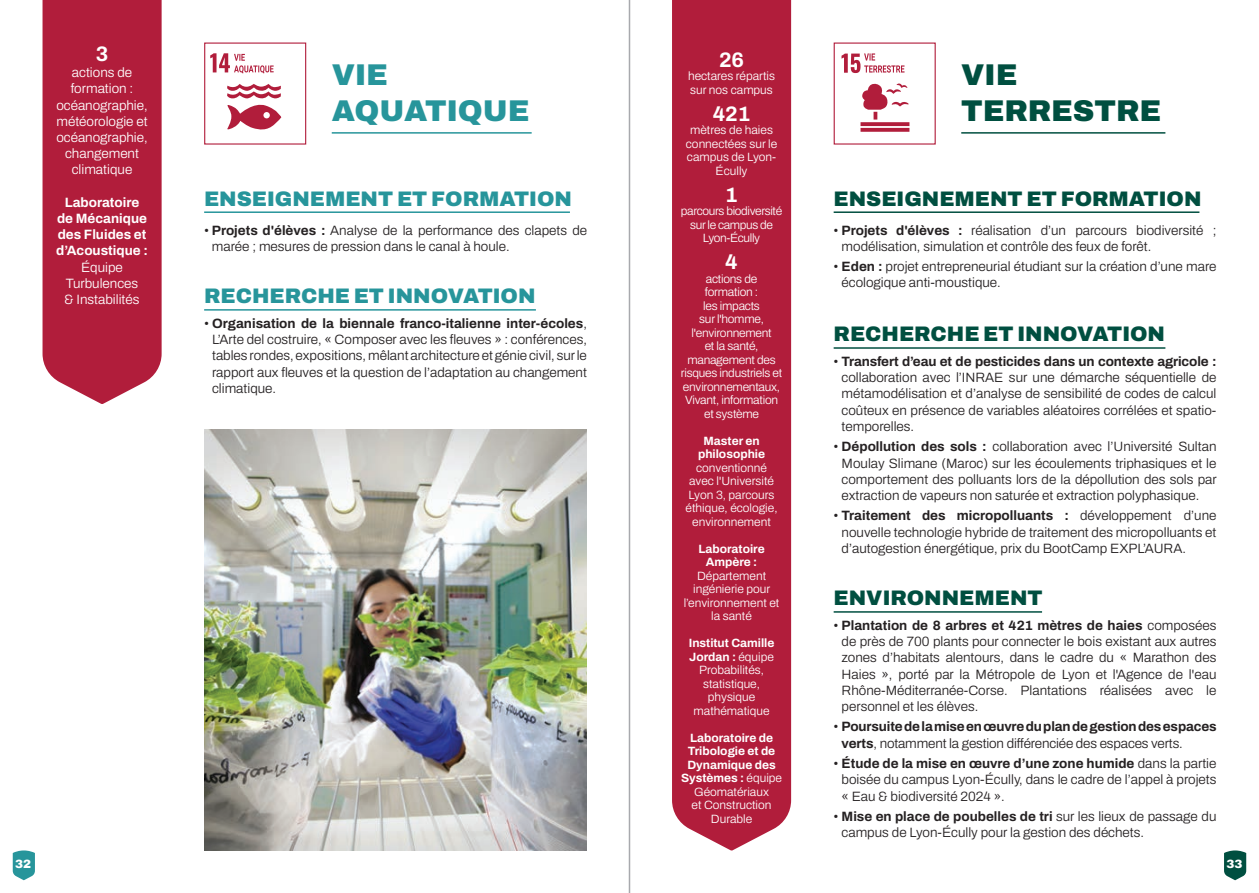
<style>
.page{position:relative;width:1259px;height:893px;background:#fff}
.page>*{position:absolute;margin:0;border:0;box-sizing:border-box;transform-origin:0 0}
.t1{font:600 30px/36px "Archivo";color:#27959b}
.t2{font:600 30px/36px "Archivo";color:#004f40}
.t3{font:600 21px "Archivo";color:#004f40}
.t4{font:600 21px "Archivo";color:#27959b}
.t5{font:600 21px "Archivo";color:#fff}
.t6{font:600 13.5px/16.2px "Archivo";color:#252122;text-align:justify}
.t7{font:600 13.5px/16.2px "Archivo";color:#fff;text-align:center}
.t8{font:600 12px/13.5px "Archivo";color:#fff;text-align:center}
.t9{font:600 12px/13.5px "Archivo";letter-spacing:-.02em;color:#fff;text-align:center}
.t10{font:600 12px/13.5px "Archivo";letter-spacing:-.03em;color:#fff;text-align:center}
</style>
<div class="page">
<svg style="left:13px;top:850px;width:22px;height:30px"></svg>
<svg style="left:1224px;top:850px;width:22px;height:30px"></svg>
<hr style="left:332px;top:132px;width:199px;height:2px;background:#27959b">
<div style="left:43px;top:0;width:119px;height:404px;background:#b11d3b"></div>
<hr style="left:204px;top:211px;width:366px;height:2px;background:#27959b">
<div style="left:672px;top:0;width:119px;height:850px;background:#b11d3b"></div>
<hr style="left:961px;top:132px;width:204px;height:2px;background:#004f40">
<hr style="left:204px;top:309px;width:332px;height:2px;background:#27959b">
<hr style="left:833px;top:211px;width:366px;height:2px;background:#004f40">
<hr style="left:833px;top:347px;width:332px;height:2px;background:#004f40">
<hr style="left:833px;top:611px;width:209px;height:2px;background:#004f40">
<div style="left:204px;top:43px;width:102px;height:102px;border:1px solid #b11d3b"></div>
<svg style="left:227px;top:84px;width:55px;height:46px"></svg>
<svg style="left:210px;top:53px;width:64px;height:21px"></svg>
<img style="left:204px;top:429px;width:383px;height:421px">
<svg style="left:860px;top:83px;width:49px;height:49px"></svg>
<svg style="left:841px;top:53px;width:63px;height:20px"></svg>
<hr style="left:629px;top:0;width:1px;height:893px;background:#a8a9ad">
<h2 class="t5" style="left:96px;top:38px;width:14px">3</h2>
<p class="t7" style="left:56px;top:64px;width:93px">actions de formation : océanographie, météorologie et océanographie, changement climatique</p>
<p class="t7" style="left:56px;top:194px;width:93px">Laboratoire de Mécanique des Fluides et d’Acoustique :<br>Équipe<br>Turbulences<br>&amp; Instabilités</p>
<h1 class="t1" style="left:332px;top:57px;width:199px">VIE<br>AQUATIQUE</h1>
<h2 class="t4" style="left:204px;top:183px;width:369px">ENSEIGNEMENT ET FORMATION</h2>
<p class="t6" style="left:212px;top:222px;width:377px;text-indent:-8px">• Projets d'élèves : Analyse de la performance des clapets de marée ; mesures de pression dans le canal à houle.</p>
<h2 class="t4" style="left:204px;top:280px;width:333px">RECHERCHE ET INNOVATION</h2>
<p class="t6" style="left:212px;top:315px;width:376px;text-indent:-8px">• Organisation de la biennale franco-italienne inter-écoles, L’Arte del costruire, « Composer avec les fleuves » : conférences, tables rondes, expositions, mêlant architecture et génie civil, sur le rapport aux fleuves et la question de l’adaptation au changement climatique.</p>
<h2 class="t5" style="left:719px;top:44px;width:27px">26</h2>
<p class="t8" style="left:688px;top:69px;width:88px;text-align:left">hectares répartis sur nos campus</p>
<h2 class="t5" style="left:713px;top:98px;width:39px">421</h2>
<p class="t8" style="left:686px;top:123px;width:93px">mètres de haies connectées sur le campus de Lyon-<br>Écully</p>
<h2 class="t5" style="left:725px;top:179px;width:14px">1</h2>
<p class="t10" style="left:681px;top:204px;width:103px">parcours biodiversité sur le campus de<br>Lyon-Écully</p>
<h2 class="t5" style="left:725px;top:246px;width:14px">4</h2>
<p class="t9" style="left:681px;top:272px;width:103px">actions de formation :<br>les impacts<br>sur l'homme, l'environnement<br>et la santé, management des risques industriels et environnementaux,<br>Vivant, information et système</p>
<p class="t8" style="left:685px;top:434px;width:93px">Master en philosophie conventionné avec l'Université<br>Lyon 3, parcours éthique, écologie, environnement</p>
<p class="t8" style="left:684px;top:542px;width:97px">Laboratoire<br>Ampère :<br>Département ingénierie pour l’environnement et la santé</p>
<p class="t8" style="left:689px;top:636px;width:87px">Institut Camille<br>Jordan : équipe<br>Probabilités, statistique, physique mathématique</p>
<p class="t8" style="left:681px;top:731px;width:103px">Laboratoire de<br>Tribologie et de<br>Dynamique des<br>Systèmes : équipe<br>Géomatériaux<br>et Construction<br>Durable</p>
<h1 class="t2" style="left:961px;top:57px;width:201px">VIE<br>TERRESTRE</h1>
<h2 class="t3" style="left:833px;top:183px;width:369px">ENSEIGNEMENT ET FORMATION</h2>
<p class="t6" style="left:841px;top:222px;width:376px;text-indent:-8px">• Projets d'élèves : réalisation d’un parcours biodiversité ; modélisation, simulation et contrôle des feux de forêt.</p>
<p class="t6" style="left:841px;top:258px;width:376px;text-indent:-8px">• Eden : projet entrepreneurial étudiant sur la création d’une mare écologique anti-moustique.</p>
<h2 class="t3" style="left:833px;top:318px;width:333px">RECHERCHE ET INNOVATION</h2>
<p class="t6" style="left:841px;top:353px;width:376px;text-indent:-8px">• Transfert d’eau et de pesticides dans un contexte agricole : collaboration avec l’INRAE sur une démarche séquentielle de métamodélisation et d’analyse de sensibilité de codes de calcul coûteux en présence de variables aléatoires corrélées et spatio&shy;temporelles.</p>
<p class="t6" style="left:841px;top:439px;width:377px;text-indent:-8px">• Dépollution des sols : collaboration avec l’Université Sultan Moulay Slimane (Maroc) sur les écoulements triphasiques et le comportement des polluants lors de la dépollution des sols par extraction de vapeurs non saturée et extraction polyphasique.</p>
<p class="t6" style="left:841px;top:508px;width:376px;text-indent:-8px">• Traitement des micropolluants : développement d’une nouvelle technologie hybride de traitement des micropolluants et d’autogestion énergétique, prix du BootCamp EXPL’AURA.</p>
<h2 class="t3" style="left:833px;top:582px;width:210px">ENVIRONNEMENT</h2>
<p class="t6" style="left:841px;top:617px;width:376px;text-indent:-8px">• Plantation de 8 arbres et 421 mètres de haies composées de près de 700 plants pour connecter le bois existant aux autres zones d’habitats alentours, dans le cadre du « Marathon des Haies », porté par la Métropole de Lyon et l'Agence de l'eau Rhône-Méditerranée-Corse. Plantations réalisées avec le personnel et les élèves.</p>
<p class="t6" style="left:841px;top:719px;width:376px;text-indent:-8px">• Poursuite de la mise en œuvre du plan de gestion des espaces verts, notamment la gestion différenciée des espaces verts.</p>
<p class="t6" style="left:841px;top:755px;width:376px;text-indent:-8px">• Étude de la mise en œuvre d’une zone humide dans la partie boisée du campus Lyon-Écully, dans le cadre de l’appel à projets « Eau &amp; biodiversité 2024 ».</p>
<p class="t6" style="left:841px;top:808px;width:376px;text-indent:-8px">• Mise en place de poubelles de tri sur les lieux de passage du campus de Lyon-Écully pour la gestion des déchets.</p>
<p class="t8" style="left:15px;top:857px;width:18px">32</p>
<p class="t8" style="left:1226px;top:857px;width:18px">33</p>
</div>
